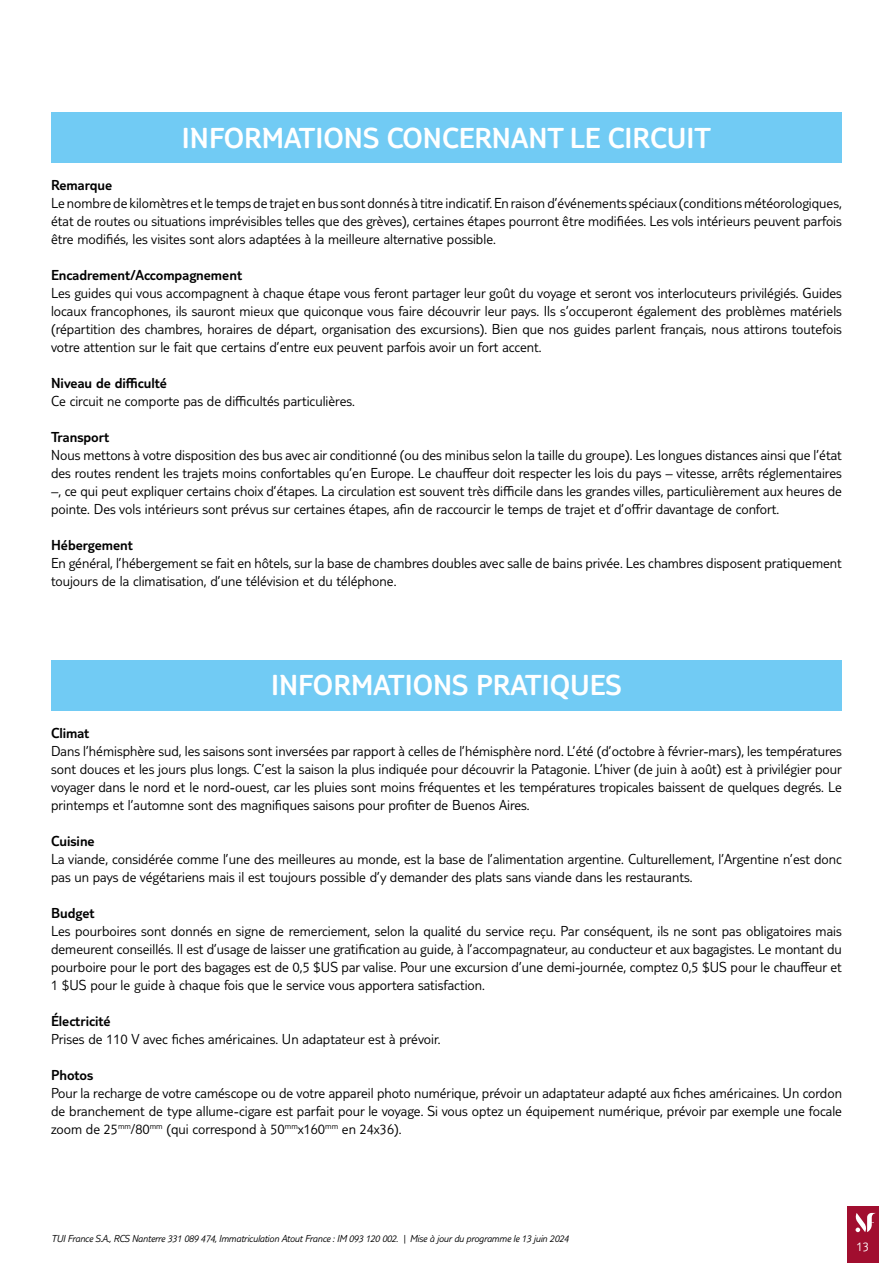
<style>
.page{position:relative;width:893px;height:1263px;background:#fff}
.page>*{position:absolute;margin:0;border:0;box-sizing:border-box;transform-origin:0 0}
.t1{font:300 30px "TUI Type";color:#fff}
.t2{font:300 15px/18px "TUI Type";color:#000;text-align:justify}
.t3{font:300 15px "TUI Type";color:#000}
.t4{font:300 13.5px "TUI Type";color:#fff}
.t5{font:italic 300 10.5px "TUI Type";letter-spacing:-.02em;color:#000}
</style>
<div class="page">
<div style="left:847px;top:1206px;width:32px;height:57px;background:#a10e2f"></div>
<svg style="left:855px;top:1213px;width:21px;height:19px"></svg>
<div style="left:51px;top:112px;width:791px;height:51px;background:#71cbf4"></div>
<div style="left:51px;top:660px;width:791px;height:50px;background:#71cbf4"></div>
<h1 class="t1" style="left:182px;top:121px;width:530px">INFORMATIONS CONCERNANT LE CIRCUIT</h1>
<p class="t3" style="left:51px;top:177px;width:63px">Remarque</p>
<p class="t2" style="left:51px;top:194px;width:792px">Le nombre de kilomètres et le temps de trajet en bus sont donnés à titre indicatif. En raison d’événements spéciaux (conditions météorologiques, état de routes ou situations imprévisibles telles que des grèves), certaines étapes pourront être modifiées. Les vols intérieurs peuvent parfois être modifiés, les visites sont alors adaptées à la meilleure alternative possible.</p>
<p class="t3" style="left:51px;top:267px;width:193px">Encadrement/Accompagnement</p>
<p class="t2" style="left:51px;top:284px;width:792px">Les guides qui vous accompagnent à chaque étape vous feront partager leur goût du voyage et seront vos interlocuteurs privilégiés. Guides locaux francophones, ils sauront mieux que quiconque vous faire découvrir leur pays. Ils s’occuperont également des problèmes matériels (répartition des chambres, horaires de départ, organisation des excursions). Bien que nos guides parlent français, nous attirons toutefois votre attention sur le fait que certains d’entre eux peuvent parfois avoir un fort accent.</p>
<p class="t3" style="left:51px;top:375px;width:117px">Niveau de difficulté</p>
<p class="t2" style="left:51px;top:392px;width:305px">Ce circuit ne comporte pas de difficultés particulières.</p>
<p class="t3" style="left:51px;top:429px;width:60px">Transport</p>
<p class="t2" style="left:51px;top:446px;width:792px">Nous mettons à votre disposition des bus avec air conditionné (ou des minibus selon la taille du groupe). Les longues distances ainsi que l’état des routes rendent les trajets moins confortables qu’en Europe. Le chauffeur doit respecter les lois du pays – vitesse, arrêts réglementaires –, ce qui peut expliquer certains choix d’étapes. La circulation est souvent très difficile dans les grandes villes, particulièrement aux heures de pointe. Des vols intérieurs sont prévus sur certaines étapes, afin de raccourcir le temps de trajet et d’offrir davantage de confort.</p>
<p class="t3" style="left:51px;top:537px;width:83px">Hébergement</p>
<p class="t2" style="left:51px;top:554px;width:792px">En général, l’hébergement se fait en hôtels, sur la base de chambres doubles avec salle de bains privée. Les chambres disposent pratiquement toujours de la climatisation, d’une télévision et du téléphone.</p>
<h1 class="t1" style="left:271px;top:668px;width:352px">INFORMATIONS PRATIQUES</h1>
<p class="t3" style="left:51px;top:724px;width:40px">Climat</p>
<p class="t2" style="left:51px;top:742px;width:792px">Dans l’hémisphère sud, les saisons sont inversées par rapport à celles de l’hémisphère nord. L’été (d’octobre à février-mars), les températures sont douces et les jours plus longs. C’est la saison la plus indiquée pour découvrir la Patagonie. L’hiver (de juin à août) est à privilégier pour voyager dans le nord et le nord-ouest, car les pluies sont moins fréquentes et les températures tropicales baissent de quelques degrés. Le printemps et l’automne sont des magnifiques saisons pour profiter de Buenos Aires.</p>
<p class="t3" style="left:51px;top:832px;width:45px">Cuisine</p>
<p class="t2" style="left:51px;top:850px;width:792px">La viande, considérée comme l’une des meilleures au monde, est la base de l’alimentation argentine. Culturellement, l’Argentine n’est donc pas un pays de végétariens mais il est toujours possible d’y demander des plats sans viande dans les restaurants.</p>
<p class="t3" style="left:51px;top:904px;width:45px">Budget</p>
<p class="t2" style="left:51px;top:922px;width:792px">Les pourboires sont donnés en signe de remerciement, selon la qualité du service reçu. Par conséquent, ils ne sont pas obligatoires mais demeurent conseillés. Il est d’usage de laisser une gratification au guide, à l’accompagnateur, au conducteur et aux bagagistes. Le montant du pourboire pour le port des bagages est de 0,5 $US par valise. Pour une excursion d’une demi-journée, comptez 0,5 $US pour le chauffeur et 1 $US pour le guide à chaque fois que le service vous apportera satisfaction.</p>
<p class="t3" style="left:51px;top:1012px;width:61px">Électricité</p>
<p class="t2" style="left:51px;top:1030px;width:391px">Prises de 110 V avec fiches américaines. Un adaptateur est à prévoir.</p>
<p class="t3" style="left:51px;top:1066px;width:44px">Photos</p>
<p class="t2" style="left:51px;top:1084px;width:792px">Pour la recharge de votre caméscope ou de votre appareil photo numérique, prévoir un adaptateur adapté aux fiches américaines. Un cordon de branchement de type allume-cigare est parfait pour le voyage. Si vous optez un équipement numérique, prévoir par exemple une focale zoom de 25<sup>mm</sup>/80<sup>mm</sup> (qui correspond à 50<sup>mm</sup>x160<sup>mm</sup> en 24x36).</p>
<p class="t5" style="left:51px;top:1232px;width:519px">TUI France S.A., RCS Nanterre 331 089 474, Immatriculation Atout France : IM 093 120 002. | Mise à jour du programme le 13 juin 2024</p>
<p class="t4" style="left:856px;top:1239px;width:14px">13</p>
</div>
